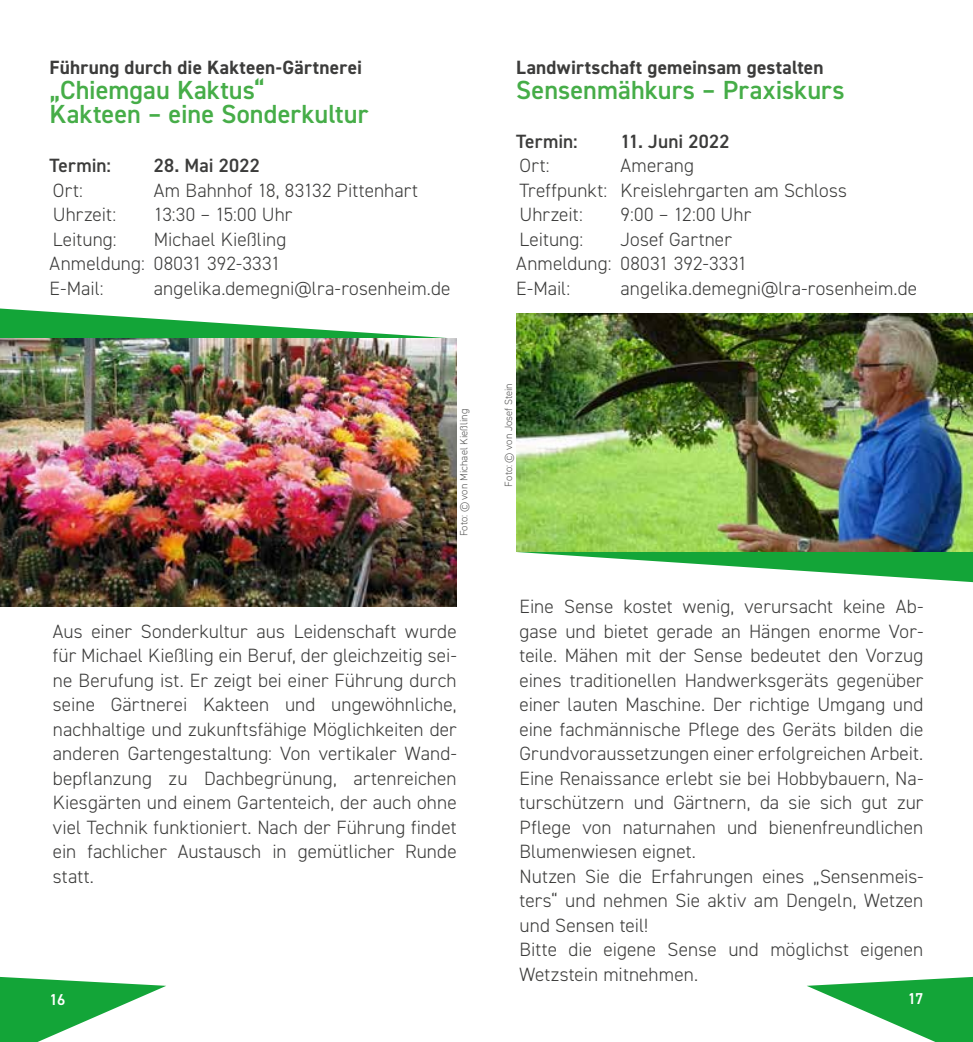
<style>
.page{position:relative;width:973px;height:1042px;background:#fff}
.page>*{position:absolute;margin:0;border:0;box-sizing:border-box;transform-origin:0 0}
.t1{font:600 26.25px/24.5px "DIN2014";color:#46ad48}
.t2{font:300 19.25px/24.5px "DIN2014";letter-spacing:.005em;color:#3c3c3b}
.t3{font:700 19.25px "DIN2014";letter-spacing:.01em;color:#3c3c3b}
.t4{font:600 19.25px "DIN2014";letter-spacing:.005em;color:#3c3c3b}
.t5{font:600 15.75px "DIN2014";color:#fff}
.t6{font:300 10.5px "DIN2014";letter-spacing:.005em;color:#575756}
</style>
<div class="page">
<svg style="left:0;top:308px;width:456px;height:31px"></svg>
<img style="left:0;top:339px;width:456px;height:267px">
<svg style="left:517px;top:552px;width:455px;height:30px"></svg>
<img style="left:516px;top:314px;width:456px;height:238px">
<svg style="left:807px;top:977px;width:165px;height:65px"></svg>
<svg style="left:0;top:977px;width:166px;height:65px"></svg>
<p class="t3" style="left:50px;top:55px;width:314px">Führung durch die Kakteen-Gärtnerei</p>
<h1 class="t1" style="left:50px;top:77px;width:320px">„Chiemgau Kaktus“<br>Kakteen – eine Sonderkultur</h1>
<p class="t4" style="left:50px;top:153px;width:63px">Termin:</p>
<p class="t4" style="left:154px;top:153px;width:107px">28. Mai 2022</p>
<p class="t2" style="left:53px;top:178px;width:32px">Ort:</p>
<p class="t2" style="left:154px;top:178px;width:266px">Am Bahnhof 18, 83132 Pittenhart</p>
<p class="t2" style="left:53px;top:202px;width:65px">Uhrzeit:</p>
<p class="t2" style="left:154px;top:202px;width:140px">13:30 – 15:00 Uhr</p>
<p class="t2" style="left:53px;top:227px;width:65px">Leitung:</p>
<p class="t2" style="left:50px;top:227px;width:238px;text-indent:104px">Michael Kießling<br>Anmeldung: 08031 392-3331<br>E-Mail:</p>
<p class="t2" style="left:154px;top:276px;width:298px">angelika.demegni@lra-rosenheim.de</p>
<p class="t6" style="left:457px;top:536px;width:129px;rotate:-90deg">Foto: © von Michael Kießling</p>
<p class="t2" style="left:53px;top:619px;width:405px;text-align:justify">Aus einer Sonderkultur aus Leidenschaft wurde für Michael Kießling ein Beruf, der gleichzeitig sei&shy;ne Berufung ist. Er zeigt bei einer Führung durch seine Gärtnerei Kakteen und ungewöhnliche, nachhaltige und zukunftsfähige Möglichkeiten der anderen Gartengestaltung: Von vertikaler Wand&shy;bepflanzung zu Dachbegrünung, artenreichen Kiesgärten und einem Gartenteich, der auch ohne viel Technik funktioniert. Nach der Führung findet ein fachlicher Austausch in gemütlicher Runde statt.</p>
<p class="t3" style="left:516px;top:55px;width:309px">Landwirtschaft gemeinsam gestalten</p>
<h1 class="t1" style="left:516px;top:77px;width:330px">Sensenmähkurs – Praxiskurs</h1>
<p class="t4" style="left:516px;top:128px;width:63px">Termin:</p>
<p class="t4" style="left:620px;top:128px;width:110px">11. Juni 2022</p>
<p class="t2" style="left:519px;top:153px;width:32px">Ort:</p>
<p class="t2" style="left:519px;top:153px;width:329px;text-indent:101px">Amerang<br>Treffpunkt: Kreislehrgarten am Schloss<br>Uhrzeit:</p>
<p class="t2" style="left:620px;top:202px;width:132px">9:00 – 12:00 Uhr</p>
<p class="t2" style="left:516px;top:227px;width:232px;text-indent:104px">Josef Gartner<br>Anmeldung: 08031 392-3331<br>E-Mail:</p>
<p class="t2" style="left:519px;top:227px;width:65px">Leitung:</p>
<p class="t2" style="left:620px;top:276px;width:298px">angelika.demegni@lra-rosenheim.de</p>
<p class="t6" style="left:502px;top:486px;width:105px;rotate:-90deg">Foto: © von Josef Stein</p>
<p class="t2" style="left:519px;top:594px;width:405px">Eine Sense kostet wenig, verursacht keine Ab&shy;gase und bietet gerade an Hängen enorme Vor&shy;teile. Mähen mit der Sense bedeutet den Vorzug eines traditionellen Handwerksgeräts gegenüber einer lauten Maschine. Der richtige Umgang und eine fachmännische Pflege des Geräts bilden die Grundvoraussetzungen einer erfolgreichen Arbeit.<br>Eine Renaissance erlebt sie bei Hobbybauern, Na&shy;turschützern und Gärtnern, da sie sich gut zur Pflege von naturnahen und bienenfreundlichen Blumenwiesen eignet.<br>Nutzen Sie die Erfahrungen eines „Sensenmeis&shy;ters“ und nehmen Sie aktiv am Dengeln, Wetzen und Sensen teil!<br>Bitte die eigene Sense und möglichst eigenen Wetzstein mitnehmen.</p>
<p class="t5" style="left:50px;top:989px;width:17px">16</p>
<p class="t5" style="left:907px;top:988px;width:17px">17</p>
</div>
